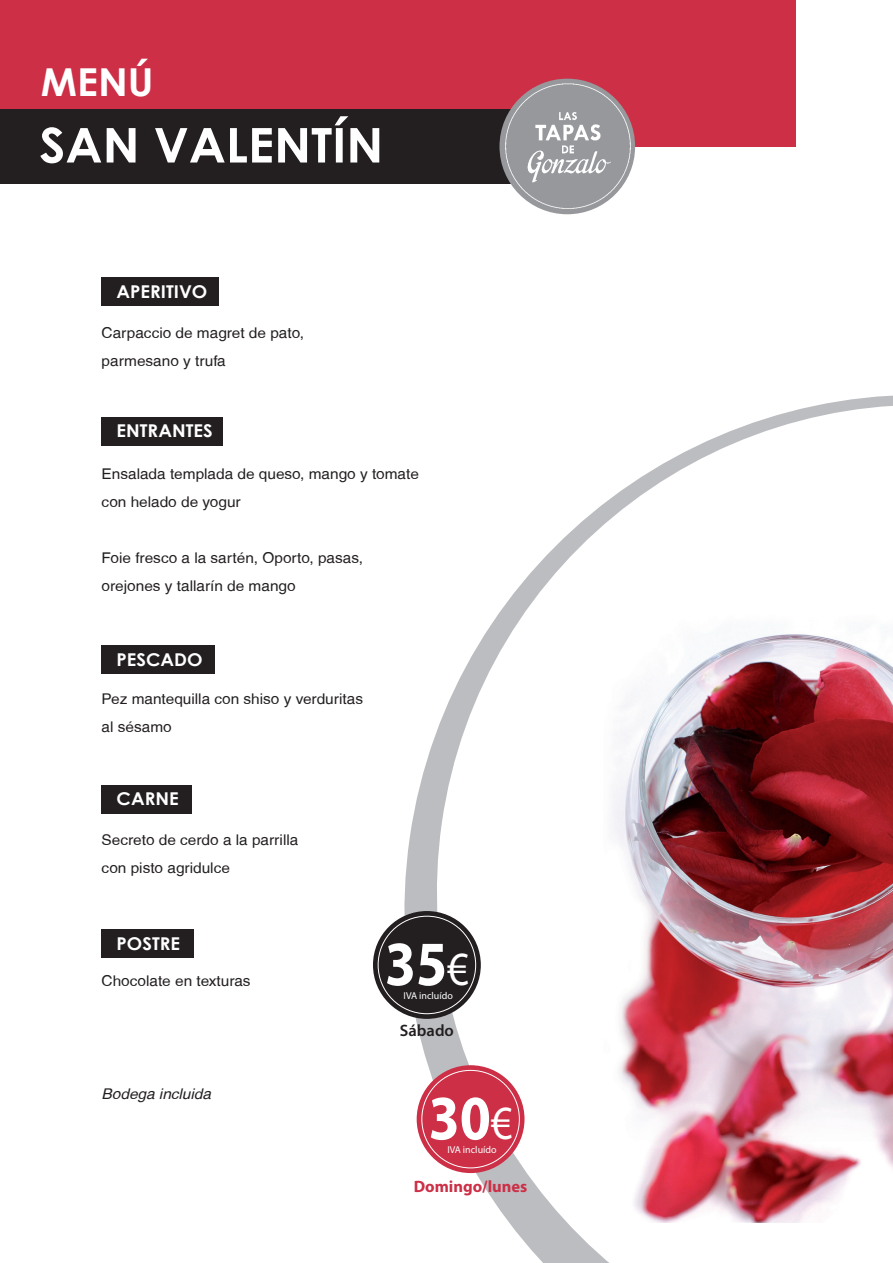
<style>
.page{position:relative;width:893px;height:1263px;background:#fff}
.page>*{position:absolute;margin:0;border:0;box-sizing:border-box;transform-origin:0 0}
.t1{font:700 63.6px "Myriad";color:#fff;scale:.88 1}
.t2{font:700 48px "Century Gothic";color:#fff;scale:1.05 1}
.t3{font:700 38.55px "Century Gothic";color:#fff;scale:1.05 1}
.t4{font:700 17.7px "Century Gothic";color:#fff;scale:1.05 1}
.t5{font:700 16.5px "Myriad Pro";color:#cc2f46}
.t6{font:600 16.5px "Myriad Pro";color:#231f20}
.t7{font:condensed 14.7px/28.2px "Helvetica";color:#231f20;scale:1.27 1}
.t8{font:italic condensed 14.7px "Helvetica";color:#231f20;scale:1.27 1}
.t9{font:10.05px "Myriad Pro";color:#fff}
.s1{font-family:"Myriad Pro";font-weight:400;font-size:47.85px}
</style>
<div class="page">
<div style="left:102px;top:278px;width:117px;height:28px;background:#231f20"></div>
<div style="left:102px;top:417px;width:121px;height:28px;background:#231f20"></div>
<div style="left:102px;top:929px;width:92px;height:29px;background:#231f20"></div>
<div style="left:102px;top:645px;width:113px;height:29px;background:#231f20"></div>
<div style="left:102px;top:785px;width:90px;height:28px;background:#231f20"></div>
<div style="left:0;top:0;width:796px;height:146px;background:#cc2f46"></div>
<div style="left:0;top:109px;width:543px;height:75px;background:#231f20"></div>
<img style="left:499px;top:79px;width:136px;height:135px;border-radius:68px">
<svg style="left:373px;top:395px;width:520px;height:868px"></svg>
<div style="left:417px;top:1065px;width:107px;height:108px;background:#cc2f46;border-radius:50%"></div>
<div style="left:373px;top:911px;width:108px;height:108px;background:#231f20;border-radius:50%"></div>
<h3 class="t3" style="left:41px;top:52px;width:109px">MENÚ</h3>
<h2 class="t2" style="left:39px;top:109px;width:329px">SAN VALENTÍN</h2>
<p class="t4" style="left:117px;top:278px;width:88px">APERITIVO</p>
<p class="t7" style="left:102px;top:318px;width:161px">Carpaccio de magret de pato, parmesano y trufa</p>
<p class="t4" style="left:117px;top:417px;width:93px">ENTRANTES</p>
<p class="t7" style="left:102px;top:459px;width:251px">Ensalada templada de queso, mango y tomate con helado de yogur</p>
<p class="t7" style="left:102px;top:544px;width:207px">Foie fresco a la sartén, Oporto, pasas, orejones y tallarín de mango</p>
<p class="t4" style="left:117px;top:646px;width:83px">PESCADO</p>
<p class="t7" style="left:102px;top:685px;width:207px">Pez mantequilla con shiso y verduritas al sésamo</p>
<p class="t4" style="left:117px;top:785px;width:61px">CARNE</p>
<p class="t7" style="left:102px;top:826px;width:156px">Secreto de cerdo a la parrilla con pisto agridulce</p>
<p class="t4" style="left:117px;top:930px;width:62px">POSTRE</p>
<p class="t7" style="left:102px;top:967px;width:119px">Chocolate en texturas</p>
<p class="t8" style="left:102px;top:1085px;width:88px">Bodega incluida</p>
<h1 class="t1" style="left:385px;top:931px;width:97px">35<span class="s1">€</span></h1>
<p class="t9" style="left:404px;top:989px;width:51px">IVA incluído</p>
<p class="t6" style="left:400px;top:1020px;width:55px">Sábado</p>
<h1 class="t1" style="left:429px;top:1085px;width:97px">30<span class="s1">€</span></h1>
<p class="t9" style="left:447px;top:1144px;width:51px">IVA incluído</p>
<p class="t5" style="left:414px;top:1176px;width:115px">Domingo/lunes</p>
</div>
